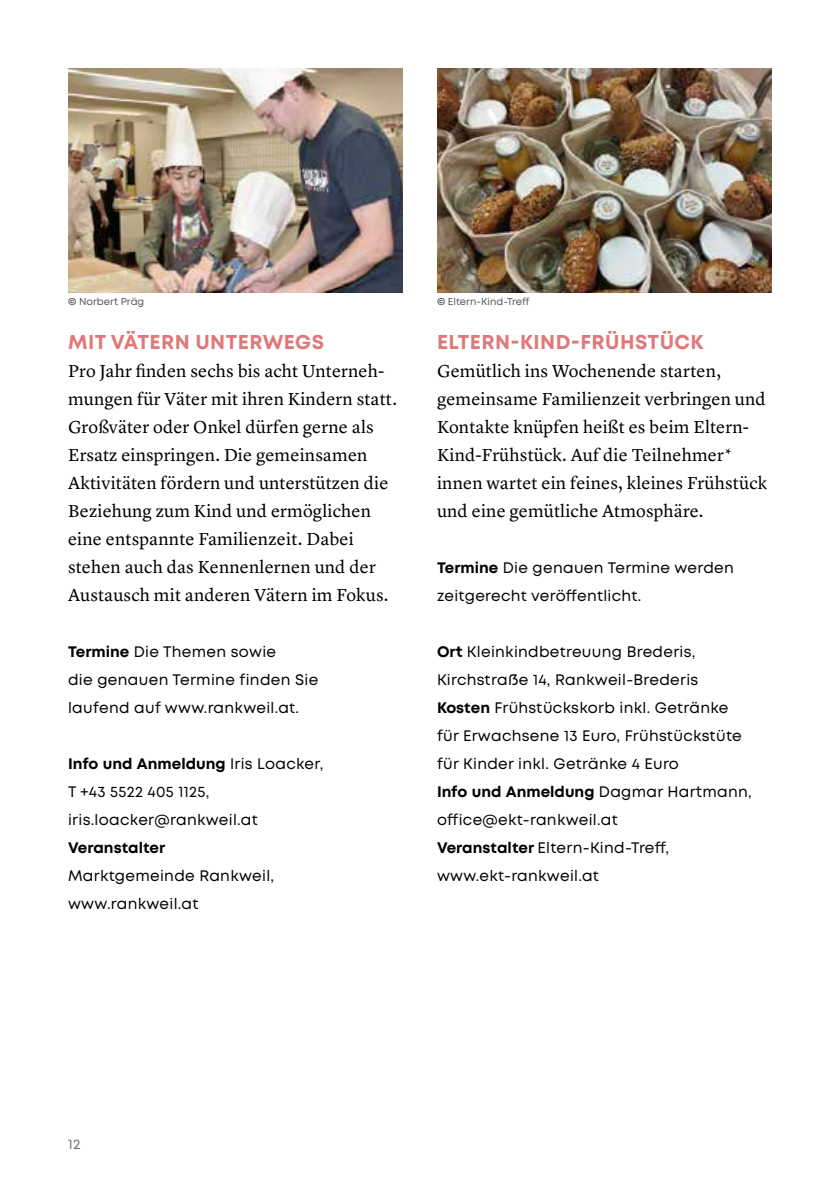
<style>
.page{position:relative;width:840px;height:1191px;background:#fff}
.page>*{position:absolute;margin:0;border:0;box-sizing:border-box;transform-origin:0 0}
.t1{font:700 20px "Mont";letter-spacing:.02em;color:#e07879}
.t2{font:18px/28px "Lyon Text";letter-spacing:.01em;color:#000}
.t3{font:15.2px/28px "Mont";letter-spacing:.02em;color:#000}
.t4{font:700 15.2px "Mont";color:#000}
.t5{font:14px "Mont";color:#706f6f}
.t6{font:10px "Mont";color:#575756}
.s1{font-weight:700}
</style>
<div class="page">
<img style="left:68px;top:68px;width:335px;height:224px">
<img style="left:437px;top:68px;width:334px;height:224px">
<p class="t6" style="left:68px;top:295px;width:78px"><span class="s1">©</span> Norbert Präg</p>
<p class="t6" style="left:437px;top:295px;width:94px"><span class="s1">©</span> Eltern-Kind-Treff</p>
<h1 class="t1" style="left:68px;top:329px;width:257px">MIT VÄTERN UNTERWEGS</h1>
<p class="t2" style="left:68px;top:355px;width:330px">Pro Jahr finden sechs bis acht Unterneh&shy;mungen für Väter mit ihren Kindern statt.<br>Großväter oder Onkel dürfen gerne als Ersatz einspringen. Die gemeinsamen Aktivitäten fördern und unterstützen die Beziehung zum Kind und ermöglichen eine entspannte Familienzeit. Dabei stehen auch das Kennenlernen und der Austausch mit anderen Vätern im Fokus.</p>
<p class="t3" style="left:68px;top:637px;width:251px"><span class="s1">Termine</span> Die Themen sowie<br>die genauen Termine finden Sie laufend auf www.rankweil.at.</p>
<p class="t3" style="left:68px;top:749px;width:256px"><span class="s1">Info und Anmeldung</span> Iris Loacker,<br>T +43 5522 405 1125, iris.loacker@rankweil.at</p>
<p class="t4" style="left:68px;top:837px;width:99px">Veranstalter</p>
<p class="t3" style="left:68px;top:861px;width:207px">Marktgemeinde Rankweil, www.rankweil.at</p>
<h1 class="t1" style="left:437px;top:329px;width:268px">ELTERN-KIND-FRÜHSTÜCK</h1>
<p class="t2" style="left:437px;top:355px;width:331px">Gemütlich ins Wochenende starten, gemeinsame Familienzeit verbringen und Kontakte knüpfen heißt es beim Eltern-Kind-Frühstück. Auf die Teilnehmer* innen wartet ein feines, kleines Frühstück und eine gemütliche Atmosphäre.</p>
<p class="t3" style="left:437px;top:553px;width:298px"><span class="s1">Termine</span> Die genauen Termine werden zeitgerecht veröffentlicht.</p>
<p class="t3" style="left:437px;top:637px;width:316px"><span class="s1">Ort</span> Kleinkindbetreuung Brederis, Kirchstraße 14, Rankweil-Brederis <span class="s1">Kosten</span> Frühstückskorb inkl. Getränke für Erwachsene 13 Euro, Frühstückstüte für Kinder inkl. Getränke 4 Euro<br><span class="s1">Info und Anmeldung</span> Dagmar Hartmann, office@ekt-rankweil.at<br><span class="s1">Veranstalter</span> Eltern-Kind-Treff, www.ekt-rankweil.at</p>
<p class="t5" style="left:68px;top:1134px;width:14px">12</p>
</div>
